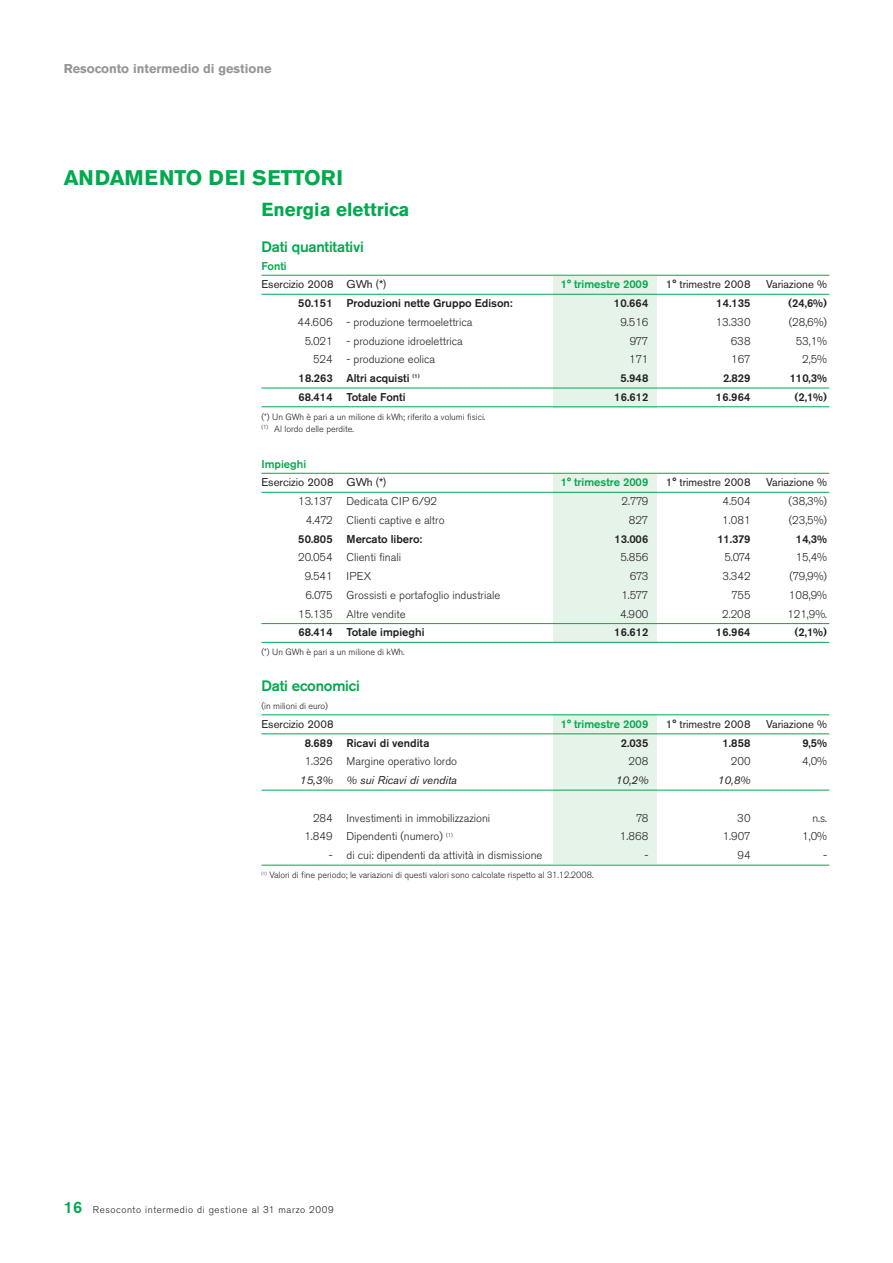
<style>
.page{position:relative;width:893px;height:1263px;background:#fff}
.page>*{position:absolute;margin:0;border:0;box-sizing:border-box;transform-origin:0 0}
.t1{font:700 21px "Akzidenz Grotesk BE";color:#00a94e}
.t2{font:700 18.75px "Akzidenz Grotesk BE";color:#00a94e}
.t3{font:500 15px "Akzidenz Grotesk BE";letter-spacing:-.015em;color:#00a94e}
.t4{font:700 12.75px "Akzidenz Grotesk BE";color:#939598}
.t5{font:300 11.25px "Akzidenz Grotesk BE";color:#231f20}
.t6{font:500 11.25px "Akzidenz Grotesk BE";color:#231f20}
.t7{font:11.25px "Akzidenz Grotesk BE";color:#231f20}
.t8{font:500 11.25px "Akzidenz Grotesk BE";color:#00a94e}
.t9{font:italic 11.25px "Akzidenz Grotesk BE";color:#231f20}
.t10{font:300 9.75px "Akzidenz Grotesk BE";letter-spacing:.055em;color:#231f20}
.t11{font:300 9px/12px "Akzidenz Grotesk BE";color:#231f20}
.s1{font-weight:500;font-size:16.5px;color:#00a94e}
</style>
<div class="page">
<svg style="left:261px;top:274px;width:569px;height:592px"></svg>
<p class="t4" style="left:64px;top:63px;width:209px">Resoconto intermedio di gestione</p>
<h1 class="t1" style="left:64px;top:169px;width:281px">ANDAMENTO DEI SETTORI</h1>
<h2 class="t2" style="left:261px;top:202px;width:150px">Energia elettrica</h2>
<h3 class="t3" style="left:261px;top:241px;width:104px">Dati quantitativi</h3>
<p class="t8" style="left:261px;top:262px;width:27px">Fonti</p>
<p class="t7" style="left:261px;top:280px;width:127px">Esercizio 2008 GWh (*)</p>
<p class="t8" style="left:561px;top:280px;width:89px">1° trimestre 2009</p>
<p class="t7" style="left:666px;top:280px;width:86px">1° trimestre 2008</p>
<p class="t7" style="left:766px;top:280px;width:63px">Variazione %</p>
<p class="t6" style="left:298px;top:299px;width:216px">50.151 Produzioni nette Gruppo Edison:</p>
<p class="t6" style="left:614px;top:299px;width:36px">10.664</p>
<p class="t6" style="left:716px;top:299px;width:36px">14.135</p>
<p class="t6" style="left:788px;top:299px;width:41px">(24,6%)</p>
<p class="t5" style="left:298px;top:317px;width:176px">44.606 - produzione termoelettrica</p>
<p class="t5" style="left:620px;top:317px;width:30px">9.516</p>
<p class="t5" style="left:716px;top:317px;width:36px">13.330</p>
<p class="t5" style="left:789px;top:317px;width:40px">(28,6%)</p>
<p class="t5" style="left:305px;top:336px;width:160px">5.021 - produzione idroelettrica</p>
<p class="t5" style="left:630px;top:336px;width:20px">977</p>
<p class="t5" style="left:731px;top:336px;width:21px">638</p>
<p class="t5" style="left:796px;top:336px;width:33px">53,1%</p>
<p class="t5" style="left:313px;top:355px;width:124px">524 - produzione eolica</p>
<p class="t5" style="left:629px;top:355px;width:21px">171</p>
<p class="t5" style="left:731px;top:355px;width:21px">167</p>
<p class="t5" style="left:802px;top:355px;width:26px">2,5%</p>
<p class="t6" style="left:299px;top:374px;width:123px">18.263 Altri acquisti <sup>(1)</sup></p>
<p class="t6" style="left:620px;top:374px;width:30px">5.948</p>
<p class="t6" style="left:723px;top:374px;width:29px">2.829</p>
<p class="t6" style="left:790px;top:374px;width:39px">110,3%</p>
<p class="t6" style="left:298px;top:393px;width:109px">68.414 Totale Fonti</p>
<p class="t6" style="left:614px;top:393px;width:36px">16.612</p>
<p class="t6" style="left:716px;top:393px;width:36px">16.964</p>
<p class="t6" style="left:794px;top:393px;width:34px">(2,1%)</p>
<p class="t11" style="left:261px;top:411px;width:225px">(*) Un GWh è pari a un milione di kWh; riferito a volumi fisici. <sup>(1)</sup> Al lordo delle perdite.</p>
<p class="t8" style="left:261px;top:460px;width:46px">Impieghi</p>
<p class="t7" style="left:261px;top:478px;width:127px">Esercizio 2008 GWh (*)</p>
<p class="t8" style="left:561px;top:478px;width:89px">1° trimestre 2009</p>
<p class="t7" style="left:666px;top:478px;width:86px">1° trimestre 2008</p>
<p class="t7" style="left:766px;top:478px;width:63px">Variazione %</p>
<p class="t5" style="left:298px;top:496px;width:141px">13.137 Dedicata CIP 6/92</p>
<p class="t5" style="left:621px;top:496px;width:28px">2.779</p>
<p class="t5" style="left:722px;top:496px;width:30px">4.504</p>
<p class="t5" style="left:788px;top:496px;width:40px">(38,3%)</p>
<p class="t5" style="left:306px;top:515px;width:140px">4.472 Clienti captive e altro</p>
<p class="t5" style="left:629px;top:515px;width:21px">827</p>
<p class="t5" style="left:722px;top:515px;width:30px">1.081</p>
<p class="t5" style="left:789px;top:515px;width:40px">(23,5%)</p>
<p class="t6" style="left:298px;top:535px;width:126px">50.805 Mercato libero:</p>
<p class="t6" style="left:614px;top:535px;width:36px">13.006</p>
<p class="t6" style="left:717px;top:535px;width:35px">11.379</p>
<p class="t6" style="left:796px;top:535px;width:33px">14,3%</p>
<p class="t5" style="left:298px;top:553px;width:104px">20.054 Clienti finali</p>
<p class="t5" style="left:620px;top:553px;width:30px">5.856</p>
<p class="t5" style="left:724px;top:553px;width:28px">5.074</p>
<p class="t5" style="left:796px;top:553px;width:33px">15,4%</p>
<p class="t5" style="left:305px;top:571px;width:68px">9.541 IPEX</p>
<p class="t5" style="left:630px;top:571px;width:20px">673</p>
<p class="t5" style="left:722px;top:571px;width:30px">3.342</p>
<p class="t5" style="left:789px;top:571px;width:39px">(79,9%)</p>
<p class="t5" style="left:306px;top:590px;width:196px">6.075 Grossisti e portafoglio industriale</p>
<p class="t5" style="left:621px;top:590px;width:29px">1.577</p>
<p class="t5" style="left:731px;top:590px;width:21px">755</p>
<p class="t5" style="left:789px;top:590px;width:40px">108,9%</p>
<p class="t5" style="left:298px;top:609px;width:109px">15.135 Altre vendite</p>
<p class="t5" style="left:620px;top:609px;width:30px">4.900</p>
<p class="t5" style="left:722px;top:609px;width:30px">2.208</p>
<p class="t5" style="left:787px;top:609px;width:41px">121,9%.</p>
<p class="t6" style="left:298px;top:628px;width:128px">68.414 Totale impieghi</p>
<p class="t6" style="left:614px;top:628px;width:36px">16.612</p>
<p class="t6" style="left:716px;top:628px;width:36px">16.964</p>
<p class="t6" style="left:794px;top:628px;width:34px">(2,1%)</p>
<p class="t11" style="left:261px;top:647px;width:145px">(*) Un GWh è pari a un milione di kWh.</p>
<h3 class="t3" style="left:261px;top:680px;width:100px">Dati economici</h3>
<p class="t11" style="left:261px;top:701px;width:68px">(in milioni di euro)</p>
<p class="t7" style="left:261px;top:720px;width:74px">Esercizio 2008</p>
<p class="t8" style="left:561px;top:720px;width:89px">1° trimestre 2009</p>
<p class="t7" style="left:666px;top:720px;width:86px">1° trimestre 2008</p>
<p class="t7" style="left:766px;top:720px;width:63px">Variazione %</p>
<p class="t6" style="left:305px;top:739px;width:126px">8.689 Ricavi di vendita</p>
<p class="t6" style="left:621px;top:739px;width:29px">2.035</p>
<p class="t6" style="left:722px;top:739px;width:30px">1.858</p>
<p class="t6" style="left:802px;top:739px;width:26px">9,5%</p>
<p class="t5" style="left:305px;top:757px;width:154px">1.326 Margine operativo lordo</p>
<p class="t5" style="left:628px;top:757px;width:21px">208</p>
<p class="t5" style="left:731px;top:757px;width:21px">200</p>
<p class="t5" style="left:802px;top:757px;width:26px">4,0%</p>
<p class="t9" style="left:300px;top:776px;width:158px">15,3% % sui Ricavi di vendita</p>
<p class="t9" style="left:616px;top:776px;width:34px">10,2%</p>
<p class="t9" style="left:718px;top:776px;width:34px">10,8%</p>
<p class="t5" style="left:313px;top:813px;width:179px">284 Investimenti in immobilizzazioni</p>
<p class="t5" style="left:636px;top:813px;width:14px">78</p>
<p class="t5" style="left:737px;top:813px;width:15px">30</p>
<p class="t5" style="left:812px;top:813px;width:16px">n.s.</p>
<p class="t5" style="left:304px;top:832px;width:150px">1.849 Dipendenti (numero) <sup>(1)</sup></p>
<p class="t5" style="left:620px;top:832px;width:30px">1.868</p>
<p class="t5" style="left:723px;top:832px;width:29px">1.907</p>
<p class="t5" style="left:802px;top:832px;width:26px">1,0%</p>
<p class="t5" style="left:329px;top:850px;width:215px">- di cui: dipendenti da attività in dismissione</p>
<p class="t5" style="left:644px;top:850px;width:5px">-</p>
<p class="t5" style="left:737px;top:850px;width:15px">94</p>
<p class="t5" style="left:823px;top:850px;width:5px">-</p>
<p class="t11" style="left:261px;top:869px;width:334px"><sup>(1)</sup> Valori di fine periodo; le variazioni di questi valori sono calcolate rispetto al 31.12.2008.</p>
<p class="t10" style="left:64px;top:1205px;width:272px"><span class="s1">16</span> Resoconto intermedio di gestione al 31 marzo 2009</p>
</div>
